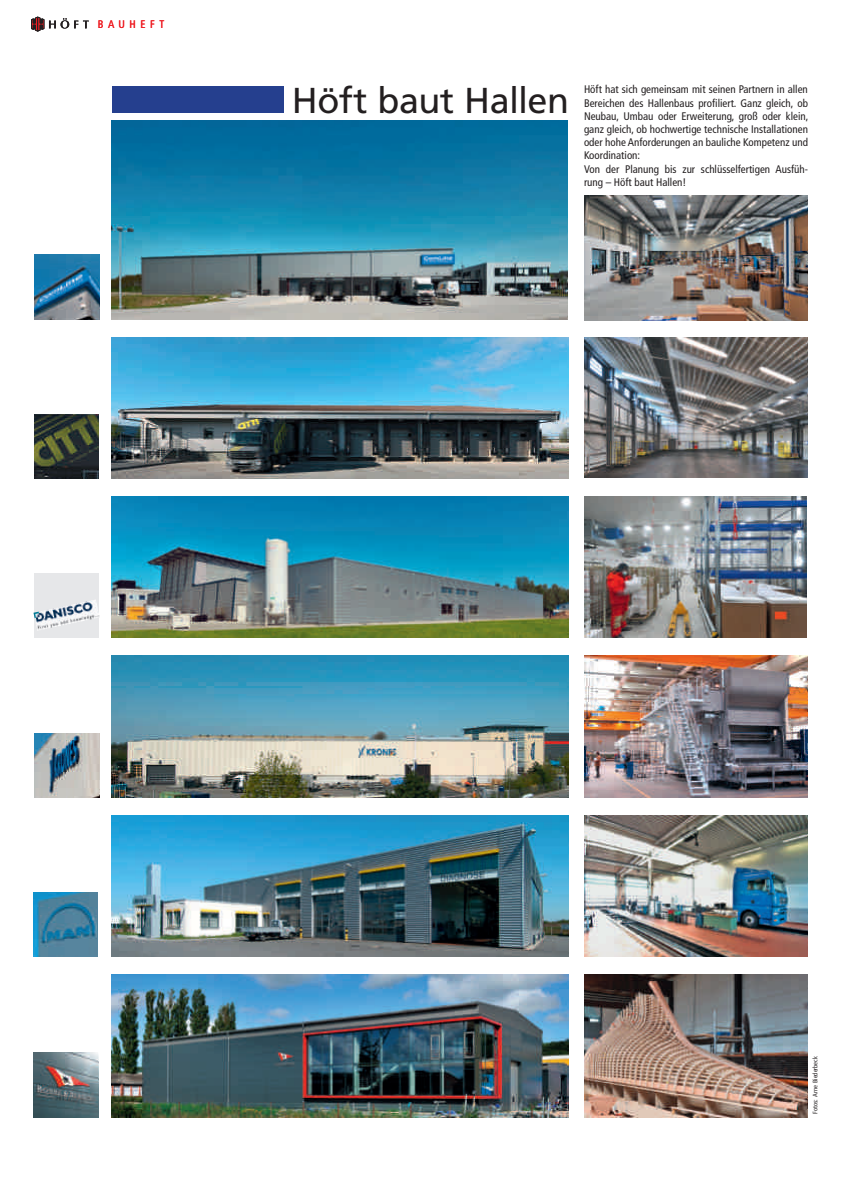
<style>
.page{position:relative;width:842px;height:1191px;background:#fff}
.page>*{position:absolute;margin:0;border:0;box-sizing:border-box;transform-origin:0 0}
.t1{font:36px "Frutiger";letter-spacing:-.015em;color:#231f20}
.t2{font:condensed 11px/13.2px "Frutiger";color:#231f20}
.t3{font:condensed 11px "Frutiger";letter-spacing:.42em;color:#ee1d23}
.t4{font:condensed 6.5px "Frutiger";color:#231f20}
</style>
<div class="page">
<svg style="left:31px;top:17px;width:58px;height:14px"></svg>
<img style="left:111px;top:337px;width:457px;height:141px">
<img style="left:584px;top:337px;width:224px;height:141px">
<img style="left:111px;top:121px;width:457px;height:198px">
<img style="left:35px;top:255px;width:64px;height:64px">
<img style="left:584px;top:196px;width:224px;height:124px">
<img style="left:111px;top:496px;width:457px;height:141px">
<img style="left:584px;top:496px;width:223px;height:141px">
<img style="left:35px;top:733px;width:64px;height:65px">
<img style="left:111px;top:655px;width:457px;height:143px">
<img style="left:584px;top:655px;width:224px;height:143px">
<img style="left:584px;top:815px;width:224px;height:142px">
<img style="left:111px;top:815px;width:457px;height:142px">
<img style="left:33px;top:892px;width:65px;height:65px">
<img style="left:111px;top:974px;width:457px;height:143px">
<img style="left:34px;top:414px;width:65px;height:64px">
<img style="left:34px;top:1052px;width:64px;height:65px">
<img style="left:584px;top:974px;width:224px;height:143px">
<div style="left:35px;top:573px;width:64px;height:64px;background:#e6e7e9"></div>
<img style="left:33px;top:599px;width:67px;height:32px">
<div style="left:111px;top:87px;width:172px;height:26px;background:#253f8e"></div>
<p class="t3" style="left:98px;top:18px;width:68px">BAUHEFT</p>
<h1 class="t1" style="left:292px;top:79px;width:279px">Höft baut Hallen</h1>
<p class="t2" style="left:584px;top:83px;width:226px">Höft hat sich gemeinsam mit seinen Partnern in allen Bereichen des Hallenbaus profiliert. Ganz gleich, ob Neubau, Umbau oder Erweiterung, groß oder klein, ganz gleich, ob hochwertige technische Installationen oder hohe Anforderungen an bauliche Kompetenz und Koordination:<br>Von der Planung bis zur schlüsselfertigen Ausfüh&shy;rung – Höft baut Hallen!</p>
<p class="t4" style="left:811px;top:1113px;width:59px;rotate:-90deg">Fotos: Arne Biederbeck</p>
</div>
